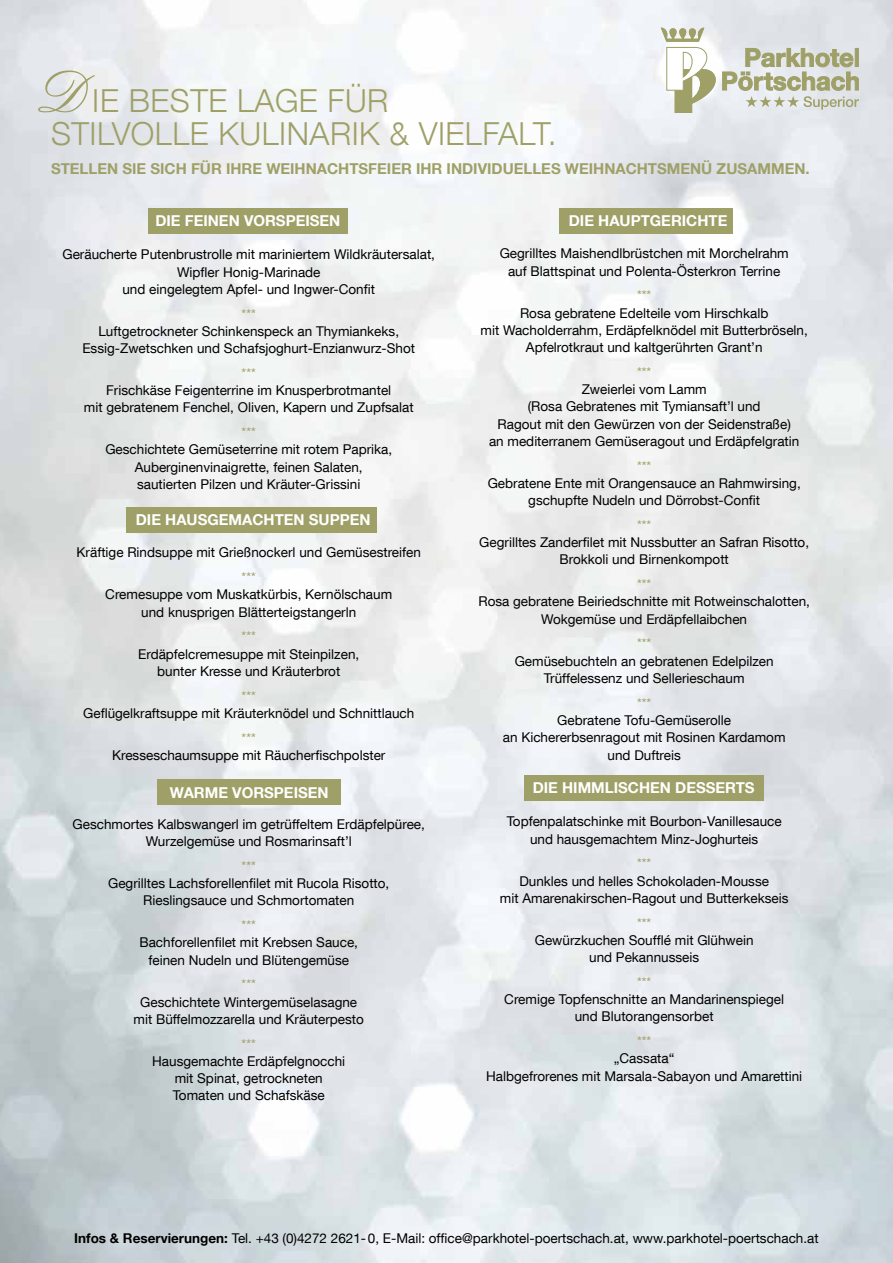
<style>
.page{position:relative;width:893px;height:1263px;background:#fff}
.page>*{position:absolute;margin:0;border:0;box-sizing:border-box;transform-origin:0 0}
.t1{font:300 31.65px/33.3px "Helvetica Neue LT Com";letter-spacing:.015em;color:#9fa067}
.t2{font:700 15px "Helvetica Neue LT Com";color:#fff}
.t3{font:700 15px "Helvetica Neue LT Com";color:#9fa067}
.t4{font:13.5px/17.2px "Helvetica Neue LT Com";color:#000;text-align:center}
.t5{font:13.5px "Helvetica Neue LT Com";color:#9fa067}
.s1{font-family:"English";font-weight:400;font-size:63px}
.s2{font-size:31.8px}
.s3{font-weight:700}
</style>
<div class="page">
<svg style="left:661px;top:28px;width:198px;height:85px"></svg>
<div style="left:126px;top:507px;width:251px;height:26px;background:#9fa067"></div>
<div style="left:157px;top:779px;width:184px;height:26px;background:#9fa067"></div>
<div style="left:559px;top:208px;width:174px;height:26px;background:#9fa067"></div>
<div style="left:148px;top:208px;width:200px;height:26px;background:#9fa067"></div>
<div style="left:524px;top:775px;width:240px;height:26px;background:#9fa067"></div>
<h1 class="t1" style="left:51px;top:83px;width:507px"><span class="s1">D</span><span class="s2">I</span>E BESTE LAGE FÜR<br>STILVOLLE KULINARIK &amp; VIELFALT.</h1>
<p class="t3" style="left:51px;top:159px;width:760px">STELLEN SIE SICH FÜR IHRE WEIHNACHTSFEIER IHR INDIVIDUELLES WEIHNACHTSMENÜ ZUSAMMEN.</p>
<p class="t2" style="left:155px;top:212px;width:186px">DIE FEINEN VORSPEISEN</p>
<p class="t2" style="left:569px;top:212px;width:160px">DIE HAUPTGERICHTE</p>
<p class="t4" style="left:62px;top:246px;width:374px">Geräucherte Putenbrustrolle mit mariniertem Wildkräutersalat,<br>Wipfler Honig-Marinade<br>und eingelegtem Apfel- und Ingwer-Confit</p>
<p class="t5" style="left:242px;top:306px;width:16px">***</p>
<p class="t4" style="left:82px;top:322px;width:334px">Luftgetrockneter Schinkenspeck an Thymiankeks,<br>Essig-Zwetschken und Schafsjoghurt-Enzianwurz-Shot</p>
<p class="t5" style="left:242px;top:365px;width:16px">***</p>
<p class="t4" style="left:84px;top:381px;width:331px">Frischkäse Feigenterrine im Knusperbrotmantel<br>mit gebratenem Fenchel, Oliven, Kapern und Zupfsalat</p>
<p class="t5" style="left:242px;top:424px;width:16px">***</p>
<p class="t4" style="left:105px;top:441px;width:288px">Geschichtete Gemüseterrine mit rotem Paprika,<br>Auberginenvinaigrette, feinen Salaten, sautierten Pilzen und Kräuter-Grissini</p>
<p class="t2" style="left:136px;top:510px;width:236px">DIE HAUSGEMACHTEN SUPPEN</p>
<p class="t4" style="left:77px;top:543px;width:346px">Kräftige Rindsuppe mit Grießnockerl und Gemüsestreifen</p>
<p class="t5" style="left:242px;top:569px;width:16px">***</p>
<p class="t4" style="left:105px;top:585px;width:288px">Cremesuppe vom Muskatkürbis, Kernölschaum und knusprigen Blätterteigstangerln</p>
<p class="t5" style="left:242px;top:628px;width:16px">***</p>
<p class="t4" style="left:138px;top:645px;width:223px">Erdäpfelcremesuppe mit Steinpilzen, bunter Kresse und Kräuterbrot</p>
<p class="t5" style="left:242px;top:687px;width:16px">***</p>
<p class="t4" style="left:83px;top:704px;width:333px">Geflügelkraftsuppe mit Kräuterknödel und Schnittlauch</p>
<p class="t5" style="left:242px;top:729px;width:16px">***</p>
<p class="t4" style="left:112px;top:746px;width:275px">Kresseschaumsuppe mit Räucherfischpolster</p>
<p class="t2" style="left:170px;top:783px;width:160px">WARME VORSPEISEN</p>
<p class="t4" style="left:73px;top:815px;width:354px">Geschmortes Kalbswangerl im getrüffeltem Erdäpfelpüree,<br>Wurzelgemüse und Rosmarinsaft’l</p>
<p class="t5" style="left:242px;top:858px;width:16px">***</p>
<p class="t4" style="left:108px;top:874px;width:283px">Gegrilltes Lachsforellenfilet mit Rucola Risotto,<br>Rieslingsauce und Schmortomaten</p>
<p class="t5" style="left:242px;top:917px;width:16px">***</p>
<p class="t4" style="left:139px;top:933px;width:220px">Bachforellenfilet mit Krebsen Sauce, feinen Nudeln und Blütengemüse</p>
<p class="t5" style="left:242px;top:976px;width:16px">***</p>
<p class="t4" style="left:134px;top:993px;width:232px">Geschichtete Wintergemüselasagne mit Büffelmozzarella und Kräuterpesto</p>
<p class="t5" style="left:242px;top:1035px;width:16px">***</p>
<p class="t4" style="left:152px;top:1052px;width:195px">Hausgemachte Erdäpfelgnocchi mit Spinat, getrockneten<br>Tomaten und Schafskäse</p>
<p class="t4" style="left:500px;top:245px;width:291px">Gegrilltes Maishendlbrüstchen mit Morchelrahm auf Blattspinat und Polenta-Österkron Terrine</p>
<p class="t5" style="left:637px;top:287px;width:16px">***</p>
<p class="t4" style="left:480px;top:304px;width:329px">Rosa gebratene Edelteile vom Hirschkalb<br>mit Wacholderrahm, Erdäpfelknödel mit Butterbröseln,<br>Apfelrotkraut und kaltgerührten Grant’n</p>
<p class="t5" style="left:637px;top:364px;width:16px">***</p>
<p class="t4" style="left:489px;top:380px;width:312px">Zweierlei vom Lamm<br>(Rosa Gebratenes mit Tymiansaft’l und<br>Ragout mit den Gewürzen von der Seidenstraße) an mediterranem Gemüseragout und Erdäpfelgratin</p>
<p class="t5" style="left:637px;top:458px;width:16px">***</p>
<p class="t4" style="left:488px;top:474px;width:315px">Gebratene Ente mit Orangensauce an Rahmwirsing, gschupfte Nudeln und Dörrobst-Confit</p>
<p class="t5" style="left:637px;top:517px;width:16px">***</p>
<p class="t4" style="left:479px;top:533px;width:331px">Gegrilltes Zanderfilet mit Nussbutter an Safran Risotto,<br>Brokkoli und Birnenkompott</p>
<p class="t5" style="left:637px;top:576px;width:16px">***</p>
<p class="t4" style="left:478px;top:593px;width:333px">Rosa gebratene Beiriedschnitte mit Rotweinschalotten,<br>Wokgemüse und Erdäpfellaibchen</p>
<p class="t5" style="left:637px;top:635px;width:16px">***</p>
<p class="t4" style="left:515px;top:652px;width:261px">Gemüsebuchteln an gebratenen Edelpilzen<br>Trüffelessenz und Sellerieschaum</p>
<p class="t5" style="left:637px;top:695px;width:16px">***</p>
<p class="t4" style="left:503px;top:711px;width:284px">Gebratene Tofu-Gemüserolle<br>an Kichererbsenragout mit Rosinen Kardamom und Duftreis</p>
<p class="t2" style="left:533px;top:778px;width:223px">DIE HIMMLISCHEN DESSERTS</p>
<p class="t4" style="left:507px;top:812px;width:277px">Topfenpalatschinke mit Bourbon-Vanillesauce und hausgemachtem Minz-Joghurteis</p>
<p class="t5" style="left:637px;top:855px;width:16px">***</p>
<p class="t4" style="left:500px;top:872px;width:290px">Dunkles und helles Schokoladen-Mousse<br>mit Amarenakirschen-Ragout und Butterkekseis</p>
<p class="t5" style="left:637px;top:914px;width:16px">***</p>
<p class="t4" style="left:535px;top:931px;width:220px">Gewürzkuchen Soufflé mit Glühwein und Pekannusseis</p>
<p class="t5" style="left:637px;top:974px;width:16px">***</p>
<p class="t4" style="left:504px;top:990px;width:281px">Cremige Topfenschnitte an Mandarinenspiegel und Blutorangensorbet</p>
<p class="t5" style="left:637px;top:1033px;width:16px">***</p>
<p class="t4" style="left:486px;top:1049px;width:318px">„Cassata“<br>Halbgefrorenes mit Marsala-Sabayon und Amarettini</p>
<p class="t4" style="left:74px;top:1229px;width:746px"><span class="s3">Infos &amp; Reservierungen:</span> Tel. +43 (0)4272 2621-0, E-Mail: office@parkhotel-poertschach.at, www.parkhotel-poertschach.at</p>
</div>
